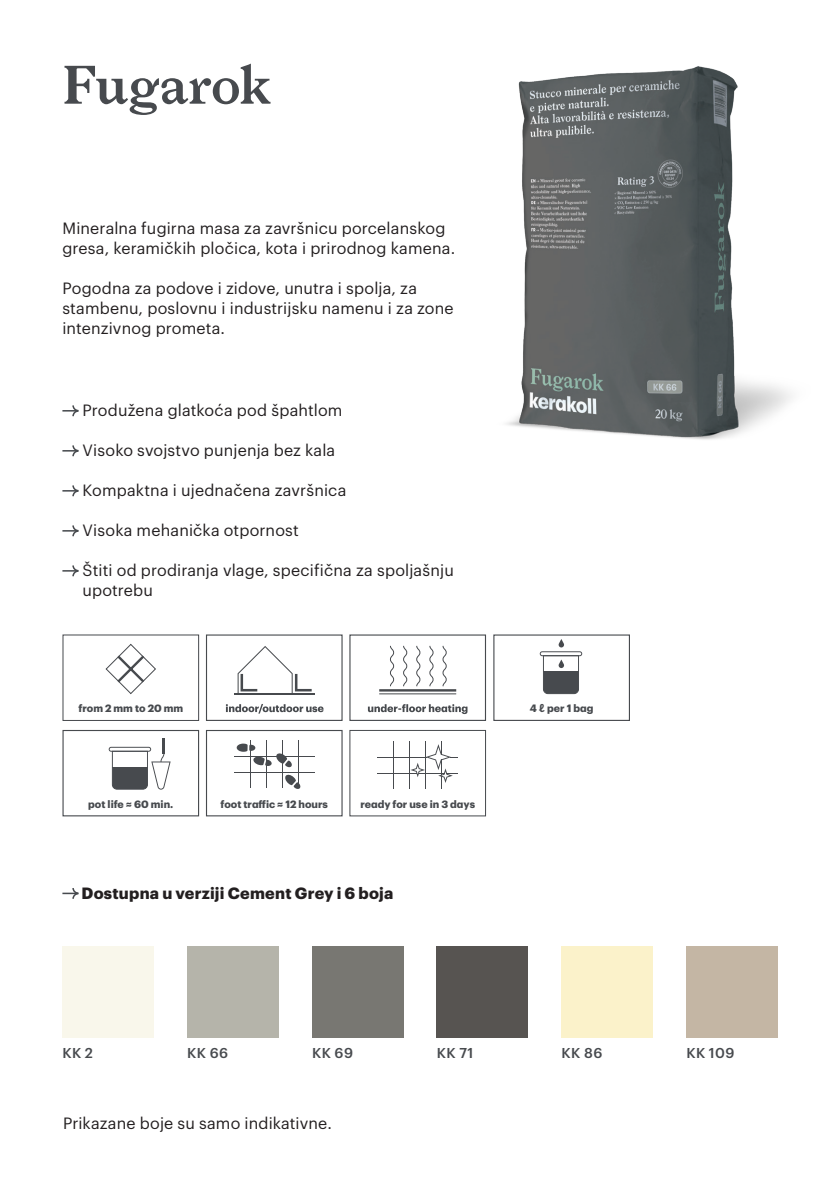
<style>
.page{position:relative;width:840px;height:1191px;background:#fff}
.page>*{position:absolute;margin:0;border:0;box-sizing:border-box;transform-origin:0 0}
.t1{font:600 52px "Larish Neue";letter-spacing:-.005em;color:#474a4e}
.t2{font:16px/20px "Graphik";letter-spacing:.01em;color:#231f20}
.t3{font:700 16px "Graphik";letter-spacing:.015em;color:#231f20}
.t4{font:500 14px "Graphik";letter-spacing:.03em;color:#474a4e}
.t5{font:700 10.4px "Graphik";color:#474a4e}
.s1{font-family:"Myriad Pro";font-size:11.2px}
</style>
<div class="page">
<svg style="left:62px;top:405px;width:17px;height:12px"></svg>
<svg style="left:62px;top:445px;width:17px;height:12px"></svg>
<svg style="left:62px;top:485px;width:17px;height:12px"></svg>
<svg style="left:62px;top:525px;width:17px;height:12px"></svg>
<svg style="left:62px;top:565px;width:17px;height:12px"></svg>
<svg style="left:62px;top:888px;width:17px;height:11px"></svg>
<div style="left:62px;top:634px;width:137px;height:87px;border:1px solid #474a4e"></div>
<svg style="left:105px;top:643px;width:51px;height:52px"></svg>
<div style="left:206px;top:634px;width:136px;height:87px;border:1px solid #474a4e"></div>
<svg style="left:237px;top:646px;width:74px;height:47px"></svg>
<hr style="left:234px;top:693px;width:80px;height:1px;background:#474a4e">
<svg style="left:226px;top:704px;width:97px;height:9px"></svg>
<div style="left:349px;top:634px;width:137px;height:87px;border:1px solid #474a4e"></div>
<svg style="left:368px;top:704px;width:99px;height:10px"></svg>
<svg style="left:379px;top:645px;width:78px;height:50px"></svg>
<div style="left:493px;top:634px;width:136px;height:87px;border:1px solid #474a4e"></div>
<svg style="left:539px;top:651px;width:43px;height:5px"></svg>
<svg style="left:542px;top:655px;width:36px;height:39px"></svg>
<svg style="left:558px;top:639px;width:5px;height:8px"></svg>
<div style="left:62px;top:730px;width:137px;height:86px;border:1px solid #474a4e"></div>
<svg style="left:112px;top:738px;width:58px;height:51px"></svg>
<div style="left:206px;top:730px;width:136px;height:86px;border:1px solid #474a4e"></div>
<hr style="left:234px;top:772px;width:80px;height:1px;background:#474a4e">
<hr style="left:234px;top:756px;width:80px;height:1px;background:#474a4e">
<hr style="left:281px;top:740px;width:1px;height:48px;background:#474a4e">
<hr style="left:297px;top:740px;width:1px;height:48px;background:#474a4e">
<hr style="left:250px;top:740px;width:1px;height:48px;background:#474a4e">
<hr style="left:265px;top:740px;width:1px;height:48px;background:#474a4e">
<svg style="left:285px;top:774px;width:16px;height:15px"></svg>
<svg style="left:236px;top:743px;width:56px;height:24px"></svg>
<div style="left:349px;top:730px;width:137px;height:86px;border:1px solid #474a4e"></div>
<hr style="left:377px;top:772px;width:39px;height:1px;background:#474a4e">
<hr style="left:377px;top:756px;width:50px;height:1px;background:#474a4e">
<hr style="left:393px;top:741px;width:1px;height:48px;background:#474a4e">
<hr style="left:409px;top:741px;width:1px;height:48px;background:#474a4e">
<svg style="left:410px;top:741px;width:47px;height:48px"></svg>
<div style="left:62px;top:946px;width:91px;height:91px;background:#f9f7eb"></div>
<div style="left:187px;top:946px;width:91px;height:91px;background:#b5b4aa"></div>
<div style="left:312px;top:946px;width:91px;height:91px;background:#787772"></div>
<div style="left:436px;top:946px;width:91px;height:91px;background:#575451"></div>
<div style="left:561px;top:946px;width:91px;height:91px;background:#fbf2ca"></div>
<div style="left:686px;top:946px;width:91px;height:91px;background:#c4b6a4"></div>
<img style="left:506px;top:66px;width:286px;height:374px">
<h1 class="t1" style="left:62px;top:45px;width:210px">Fugarok</h1>
<p class="t2" style="left:62px;top:217px;width:394px">Mineralna fugirna masa za završnicu porcelanskog gresa, keramičkih pločica, kota i prirodnog kamena.</p>
<p class="t2" style="left:62px;top:277px;width:392px">Pogodna za podove i zidove, unutra i spolja, za stambenu, poslovnu i industrijsku namenu i za zone intenzivnog prometa.</p>
<p class="t2" style="left:82px;top:399px;width:261px">Produžena glatkoća pod špahtlom</p>
<p class="t2" style="left:82px;top:439px;width:254px">Visoko svojstvo punjenja bez kala</p>
<p class="t2" style="left:82px;top:479px;width:265px">Kompaktna i ujednačena završnica</p>
<p class="t2" style="left:82px;top:519px;width:218px">Visoka mehanička otpornost</p>
<p class="t2" style="left:82px;top:559px;width:372px">Štiti od prodiranja vlage, specifična za spoljašnju upotrebu</p>
<p class="t5" style="left:78px;top:700px;width:106px">from 2 mm to 20 mm</p>
<p class="t5" style="left:529px;top:700px;width:65px">4 <span class="s1">ℓ</span> per 1 bag</p>
<p class="t5" style="left:88px;top:795px;width:86px">pot life 60 min.</p>
<p class="t5" style="left:220px;top:795px;width:109px">foot traffic ≈ 12 hours</p>
<p class="t5" style="left:360px;top:796px;width:116px">ready for use in 3 days</p>
<p class="t3" style="left:81px;top:880px;width:313px">Dostupna u verziji Cement Grey i 6 boja</p>
<p class="t4" style="left:62px;top:1042px;width:32px">KK 2</p>
<p class="t4" style="left:187px;top:1042px;width:42px">KK 66</p>
<p class="t4" style="left:312px;top:1042px;width:42px">KK 69</p>
<p class="t4" style="left:436px;top:1042px;width:38px">KK 71</p>
<p class="t4" style="left:561px;top:1042px;width:42px">KK 86</p>
<p class="t4" style="left:686px;top:1042px;width:49px">KK 109</p>
<p class="t2" style="left:63px;top:1111px;width:270px">Prikazane boje su samo indikativne.</p>
</div>
